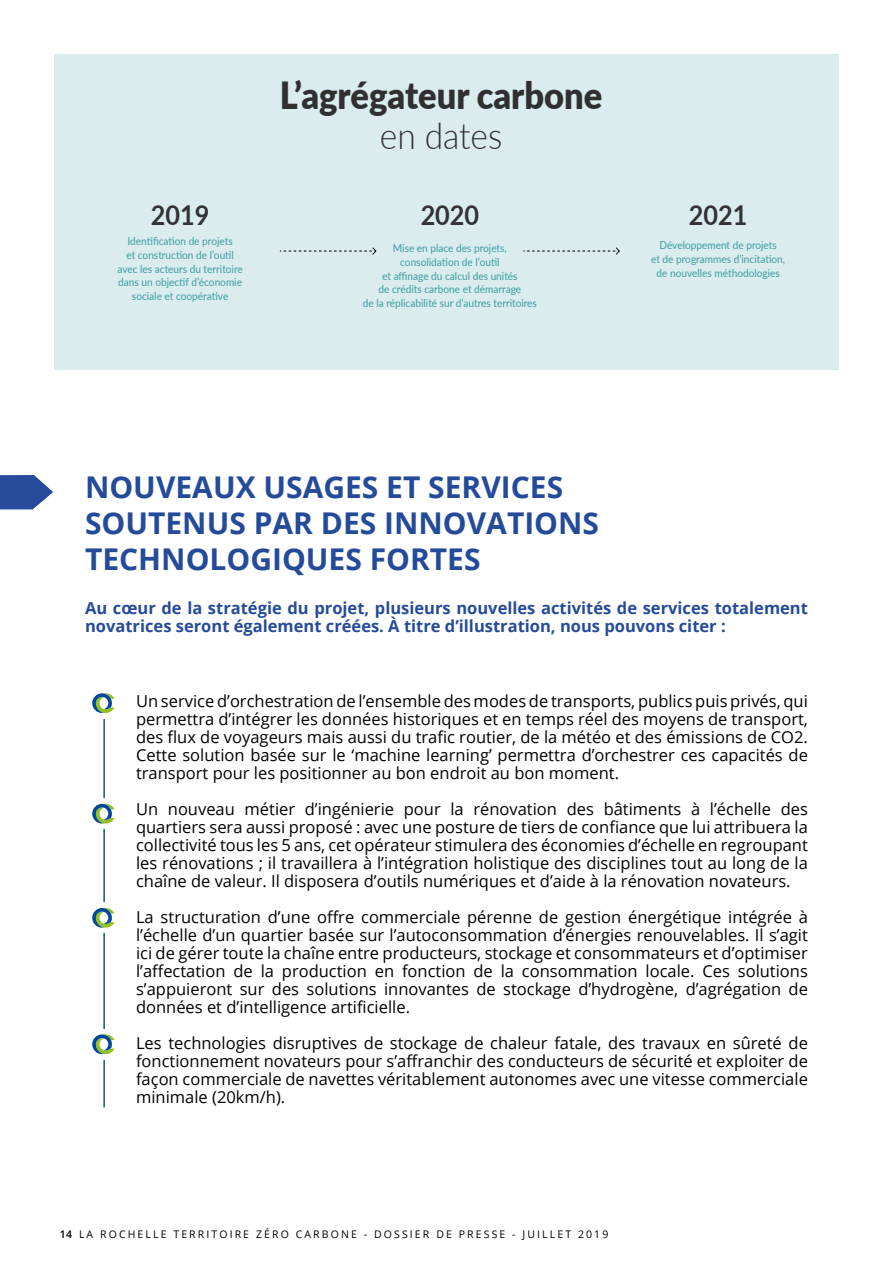
<style>
.page{position:relative;width:893px;height:1263px;background:#fff}
.page>*{position:absolute;margin:0;border:0;box-sizing:border-box;transform-origin:0 0}
.t1{font:900 37.35px "Lato";color:#303030;scale:.92 1}
.t2{font:300 36.45px "Lato";letter-spacing:-.005em;color:#303030;scale:.92 1}
.t3{font:700 30px/36px "Open Sans";color:#244a9a}
.t4{font:700 27.45px "Lato";color:#333;scale:.92 1}
.t5{font:16.5px/18px "Open Sans";color:#010202;text-align:justify}
.t6{font:700 16.5px/18px "Open Sans";color:#254b9a}
.t7{font:10.95px/13.6px "Lato";color:#3b9da2;text-align:center;scale:.92 1}
.t8{font:10.5px "Open Sans";letter-spacing:.2em;color:#000}
.s1{font-weight:600}
</style>
<div class="page">
<svg style="left:0;top:475px;width:53px;height:34px"></svg>
<hr style="left:103px;top:703px;width:2px;height:404px;background:#244a9a">
<div style="left:100px;top:688px;width:9px;height:30px;background:#fff"></div>
<svg style="left:92px;top:693px;width:23px;height:20px"></svg>
<svg style="left:100px;top:798px;width:9px;height:31px"></svg>
<svg style="left:92px;top:804px;width:23px;height:19px"></svg>
<div style="left:100px;top:902px;width:9px;height:31px;background:#fff"></div>
<svg style="left:92px;top:908px;width:23px;height:20px"></svg>
<div style="left:100px;top:1029px;width:9px;height:30px;background:#fff"></div>
<svg style="left:92px;top:1034px;width:23px;height:20px"></svg>
<div style="left:54px;top:54px;width:785px;height:316px;background:#daecee"></div>
<svg style="left:280px;top:247px;width:97px;height:8px"></svg>
<svg style="left:523px;top:247px;width:97px;height:8px"></svg>
<h3 class="t4" style="left:151px;top:195px;width:65px">2019</h3>
<p class="t7" style="left:117px;top:234px;width:138px">Identification de projets<br>et construction de l’outil avec les acteurs du territoire dans un objectif d’économie sociale et coopérative</p>
<h1 class="t1" style="left:280px;top:67px;width:352px">L’agrégateur carbone</h1>
<h2 class="t2" style="left:380px;top:110px;width:134px">en dates</h2>
<h3 class="t4" style="left:421px;top:195px;width:65px">2020</h3>
<p class="t7" style="left:363px;top:241px;width:191px">Mise en place des projets, consolidation de l’outil<br>et affinage du calcul des unités<br>de crédits carbone et démarrage<br>de la réplicabilité sur d’autres territoires</p>
<h3 class="t4" style="left:689px;top:195px;width:65px">2021</h3>
<p class="t7" style="left:651px;top:238px;width:147px">Développement de projets<br>et de programmes d’incitation, de nouvelles méthodologies</p>
<h3 class="t3" style="left:85px;top:468px;width:516px">NOUVEAUX USAGES ET SERVICES<br>SOUTENUS PAR DES INNOVATIONS<br>TECHNOLOGIQUES FORTES</h3>
<p class="t6" style="left:85px;top:598px;width:724px">Au cœur de la stratégie du projet, plusieurs nouvelles activités de services totalement novatrices seront également créées. À titre d’illustration, nous pouvons citer :</p>
<p class="t5" style="left:136px;top:692px;width:673px">Un service d’orchestration de l’ensemble des modes de transports, publics puis privés, qui permettra d’intégrer les données historiques et en temps réel des moyens de transport, des flux de voyageurs mais aussi du trafic routier, de la météo et des émissions de CO2.<br>Cette solution basée sur le ‘machine learning’ permettra d’orchestrer ces capacités de transport pour les positionner au bon endroit au bon moment.</p>
<p class="t5" style="left:136px;top:800px;width:673px">Un nouveau métier d’ingénierie pour la rénovation des bâtiments à l’échelle des quartiers sera aussi proposé : avec une posture de tiers de confiance que lui attribuera la collectivité tous les 5 ans, cet opérateur stimulera des économies d’échelle en regroupant les rénovations ; il travaillera à l’intégration holistique des disciplines tout au long de la chaîne de valeur. Il disposera d’outils numériques et d’aide à la rénovation novateurs.</p>
<p class="t5" style="left:136px;top:908px;width:673px">La structuration d’une offre commerciale pérenne de gestion énergétique intégrée à l’échelle d’un quartier basée sur l’autoconsommation d’énergies renouvelables. Il s’agit ici de gérer toute la chaîne entre producteurs, stockage et consommateurs et d’optimiser l’affectation de la production en fonction de la consommation locale. Ces solutions s’appuieront sur des solutions innovantes de stockage d’hydrogène, d’agrégation de données et d’intelligence artificielle.</p>
<p class="t5" style="left:136px;top:1034px;width:673px">Les technologies disruptives de stockage de chaleur fatale, des travaux en sûreté de fonctionnement novateurs pour s’affranchir des conducteurs de sécurité et exploiter de façon commerciale de navettes véritablement autonomes avec une vitesse commerciale minimale (20km/h).</p>
<p class="t8" style="left:60px;top:1227px;width:550px"><span class="s1">14</span> LA ROCHELLE TERRITOIRE ZÉRO CARBONE - DOSSIER DE PRESSE - JUILLET 2019</p>
</div>
